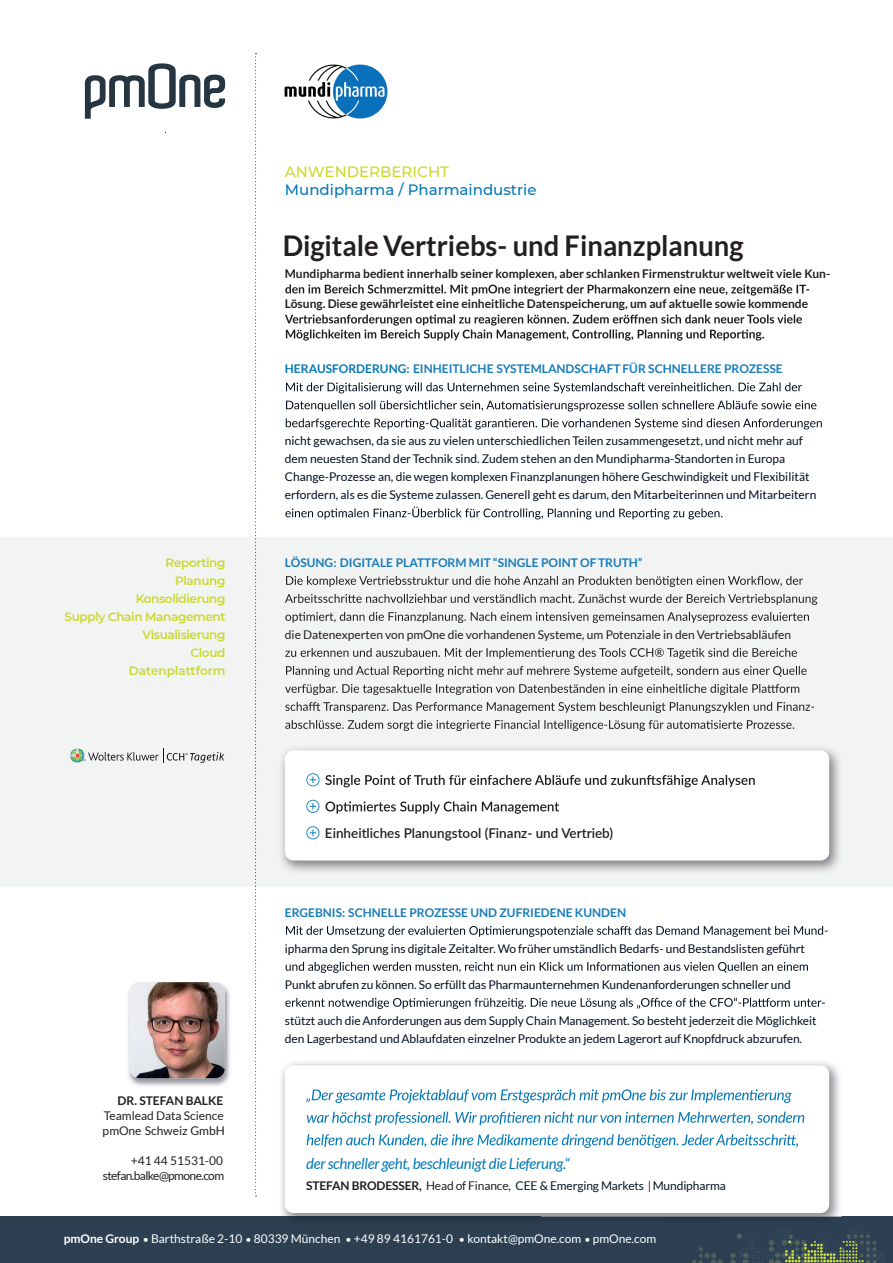
<style>
.page{position:relative;width:893px;height:1263px;background:#fff}
.page>*{position:absolute;margin:0;border:0;box-sizing:border-box;transform-origin:0 0}
.t1{font:700 28.5px "Lato";color:#231f20;scale:.96 1}
.t2{font:italic 15px "Lato";letter-spacing:-.02em;color:#0478b7}
.t3{font:500 15px "Montserrat";color:#0478b7}
.t4{font:500 15px "Montserrat";color:#c9da2a}
.t5{font:600 13.5px "Lato";color:#231f20}
.t6{font:12px/18px "Lato";letter-spacing:-.005em;color:#040f1f}
.t7{font:700 12px "Lato";color:#231f20}
.t8{font:700 12px "Lato";color:#177cba}
.t9{font:12px/15px "Lato";color:#231f20}
.t10{font:600 12px/18px "Montserrat";letter-spacing:-.03em;color:#c9da2a;text-align:right}
.t11{font:12px "Lato";color:#fff}
.t12{font:12px "Lato";letter-spacing:-.01em;color:#08171f}
.t13{font:12px/15px "Lato";letter-spacing:-.05em;color:#231f20;text-align:right}
.s1{color:#0478b7}
.s2{font-weight:700;color:#231f20}
.s3{color:#231f20}
.s4{font-weight:700}
.s5{font-size:10.5px}
</style>
<div class="page">
<div style="left:0;top:1217px;width:893px;height:46px;background:#2d4052"></div>
<svg style="left:85px;top:63px;width:140px;height:56px"></svg>
<svg style="left:692px;top:1247px;width:31px;height:16px"></svg>
<svg style="left:730px;top:1228px;width:154px;height:35px"></svg>
<div style="left:649px;top:1235px;width:49px;height:23px;background:#2d3f52"></div>
<div style="left:0;top:537px;width:893px;height:350px;background:#f2f3f3"></div>
<svg style="left:255px;top:53px;width:1px;height:1144px"></svg>
<svg style="left:285px;top:284px;width:524px;height:12px"></svg>
<svg style="left:285px;top:314px;width:517px;height:27px"></svg>
<svg style="left:286px;top:382px;width:516px;height:11px"></svg>
<svg style="left:286px;top:400px;width:530px;height:11px"></svg>
<svg style="left:286px;top:418px;width:536px;height:11px"></svg>
<svg style="left:285px;top:507px;width:437px;height:12px"></svg>
<svg style="left:286px;top:576px;width:517px;height:11px"></svg>
<svg style="left:285px;top:594px;width:532px;height:11px"></svg>
<svg style="left:285px;top:612px;width:524px;height:11px"></svg>
<svg style="left:285px;top:648px;width:512px;height:11px"></svg>
<svg style="left:286px;top:666px;width:521px;height:11px"></svg>
<svg style="left:285px;top:684px;width:514px;height:11px"></svg>
<svg style="left:285px;top:702px;width:529px;height:11px"></svg>
<svg style="left:285px;top:720px;width:509px;height:11px"></svg>
<img style="left:279px;top:745px;width:563px;height:129px">
<div style="left:285px;top:750px;width:544px;height:110px;background:#fff;border-radius:9px"></div>
<svg style="left:306px;top:773px;width:13px;height:13px"></svg>
<svg style="left:325px;top:775px;width:430px;height:12px"></svg>
<svg style="left:306px;top:800px;width:13px;height:13px"></svg>
<svg style="left:325px;top:801px;width:234px;height:13px"></svg>
<svg style="left:306px;top:826px;width:13px;height:13px"></svg>
<svg style="left:286px;top:926px;width:542px;height:11px"></svg>
<svg style="left:286px;top:962px;width:522px;height:11px"></svg>
<svg style="left:285px;top:997px;width:540px;height:12px"></svg>
<img style="left:279px;top:1062px;width:563px;height:157px">
<div style="left:285px;top:1065px;width:544px;height:148px;background:#fff;border-radius:9px"></div>
<svg style="left:306px;top:1089px;width:486px;height:14px"></svg>
<svg style="left:307px;top:1112px;width:497px;height:13px"></svg>
<svg style="left:307px;top:1134px;width:491px;height:14px"></svg>
<img style="left:284px;top:64px;width:104px;height:55px">
<svg style="left:70px;top:748px;width:154px;height:15px"></svg>
<img style="left:128px;top:986px;width:102px;height:100px">
<img style="left:130px;top:982px;width:95px;height:96px">
<p class="t4" style="left:285px;top:162px;width:166px">ANWENDERBERICHT</p>
<p class="t3" style="left:285px;top:180px;width:253px">Mundipharma / Pharmaindustrie</p>
<h1 class="t1" style="left:283px;top:229px;width:482px">Digitale Vertriebs- und Finanzplanung</h1>
<p class="t7" style="left:285px;top:267px;width:547px">Mundipharma bedient innerhalb seiner komplexen, aber schlanken Firmenstruktur weltweit viele Kun-</p>
<p class="t7" style="left:285px;top:297px;width:525px">Lösung. Diese gewährleistet eine einheitliche Datenspeicherung, um auf aktuelle sowie kommende</p>
<p class="t8" style="left:285px;top:362px;width:499px"><span class="s1">HERAUSFORDERUNG:</span> EINHEITLICHE SYSTEMLANDSCHAFT FÜR SCHNELLERE PROZESSE</p>
<p class="t10" style="left:65px;top:553px;width:162px">Reporting<br>Planung<br>Konsolidierung<br>Supply Chain Management<br>Visualisierung<br>Cloud<br>Datenplattform</p>
<p class="t6" style="left:285px;top:432px;width:533px">nicht gewachsen, da sie aus zu vielen unterschiedlichen Teilen zusammengesetzt, und nicht mehr auf dem neuesten Stand derTechnik sind. Zudem stehen an den Mundipharma-Standorten in Europa Change-Prozesse an, die wegen komplexen Finanzplanungen höhere Geschwindigkeit und Flexibilität erfordern, als es die Systeme zulassen. Generell geht es darum, den Mitarbeiterinnen und Mitarbeitern</p>
<p class="t8" style="left:285px;top:555px;width:359px">LÖSUNG: DIGITALE PLATTFORM MIT “SINGLE POINT OFTRUTH”</p>
<p class="t9" style="left:285px;top:627px;width:508px">die Datenexperten von pmOne die vorhandenen Systeme, um Potenziale in den Vertriebsabläufen</p>
<p class="t7" style="left:118px;top:1093px;width:107px">DR. STEFAN BALKE</p>
<p class="t9" style="left:103px;top:1108px;width:124px">Teamlead Data Science pmOne Schweiz GmbH</p>
<p class="t13" style="left:103px;top:1153px;width:123px">+41 44 51531-00 stefan.balke@pmone.com</p>
<p class="t5" style="left:325px;top:823px;width:290px">Einheitliches Planungstool (Finanz- und Vertrieb)</p>
<p class="t8" style="left:285px;top:905px;width:343px">ERGEBNIS: SCHNELLE PROZESSE UND ZUFRIEDENE KUNDEN</p>
<p class="t6" style="left:285px;top:939px;width:522px">ipharma den Sprung ins digitale Zeitalter. Wo früher umständlich Bedarfs- und Bestandslisten geführt</p>
<p class="t6" style="left:285px;top:975px;width:507px">Punkt abrufen zu können. So erfüllt das Pharmaunternehmen Kundenanforderungen schneller und</p>
<p class="t6" style="left:285px;top:1011px;width:533px">stützt auch die Anforderungen aus dem Supply Chain Management. So besteht jederzeit die Möglichkeit den Lagerbestand und Ablaufdaten einzelner Produkte an jedem Lagerort auf Knopfdruck abzurufen.</p>
<p class="t2" style="left:306px;top:1155px;width:265px">der schneller geht, beschleunigt die Lieferung.“</p>
<p class="t12" style="left:306px;top:1179px;width:421px"><span class="s2">STEFAN BRODESSER,</span> <span class="s3">Head of Finance,</span> CEE &amp; Emerging Markets <span class="s3">|</span>Mundipharma</p>
<p class="t11" style="left:64px;top:1232px;width:594px"><span class="s4">pmOne Group</span> <span class="s5">•</span> Barthstraße 2-10 <span class="s5">•</span> 80339 München <span class="s5">•</span> +49 89 4161761-0 <span class="s5">•</span> kontakt@pmOne.com <span class="s5">•</span> pmOne.com</p>
</div>
